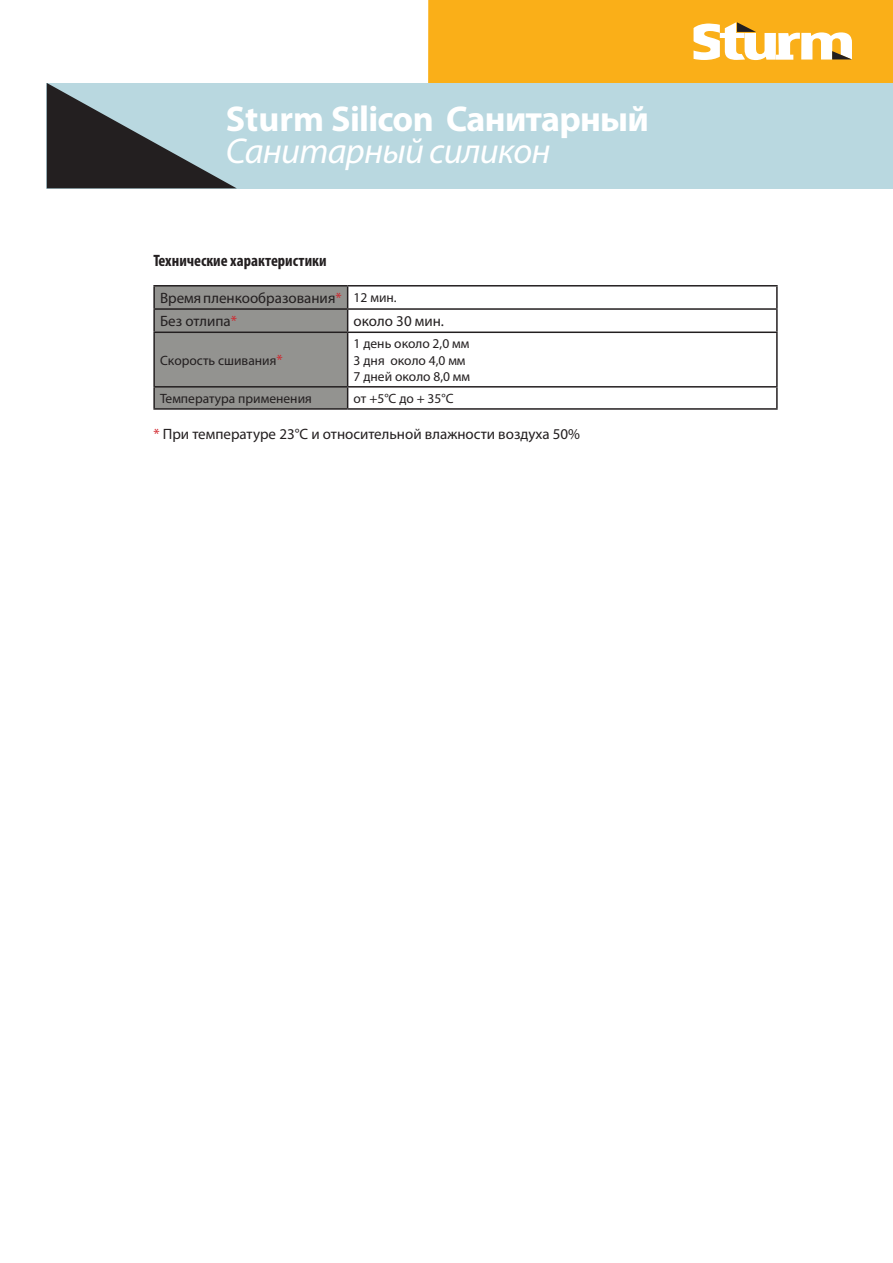
<style>
.page{position:relative;width:893px;height:1263px;background:#fff}
.page>*{position:absolute;margin:0;border:0;box-sizing:border-box;transform-origin:0 0}
.t1{font:700 36px "Myriad Pro";letter-spacing:-.02em;color:#fff}
.t2{font:italic 36px "Myriad Pro";letter-spacing:-.02em;color:#fff}
.t3{font:700 condensed 16.5px "Myriad Pro";color:#231f20}
.t4{font:15px "Myriad Pro";color:#231f20}
.t5{font:13.5px "Myriad Pro";color:#231f20}
.s1{color:#d1232a}
.s2{font-size:15px;color:#d1232a}
</style>
<div class="page">
<div style="left:428px;top:0;width:465px;height:164px;background:#faaf18"></div>
<div style="left:47px;top:83px;width:846px;height:105px;background:#b9d8e0"></div>
<svg style="left:47px;top:83px;width:189px;height:105px"></svg>
<svg style="left:693px;top:22px;width:159px;height:38px"></svg>
<hr style="left:153px;top:285px;width:195px;height:1px;background:#231f20">
<hr style="left:153px;top:286px;width:2px;height:22px;background:#231f20">
<hr style="left:348px;top:285px;width:430px;height:1px;background:#231f20">
<hr style="left:776px;top:286px;width:2px;height:22px;background:#231f20">
<hr style="left:153px;top:308px;width:195px;height:2px;background:#231f20">
<hr style="left:153px;top:310px;width:2px;height:21px;background:#231f20">
<hr style="left:348px;top:308px;width:430px;height:2px;background:#231f20">
<hr style="left:776px;top:310px;width:2px;height:21px;background:#231f20">
<hr style="left:153px;top:331px;width:195px;height:2px;background:#231f20">
<hr style="left:153px;top:333px;width:2px;height:53px;background:#231f20">
<hr style="left:348px;top:331px;width:430px;height:2px;background:#231f20">
<hr style="left:776px;top:333px;width:2px;height:53px;background:#231f20">
<hr style="left:153px;top:386px;width:195px;height:2px;background:#231f20">
<hr style="left:153px;top:388px;width:2px;height:20px;background:#231f20">
<hr style="left:348px;top:386px;width:430px;height:2px;background:#231f20">
<svg style="left:154px;top:286px;width:194px;height:122px;background:#8d8d8a"></svg>
<hr style="left:776px;top:388px;width:2px;height:20px;background:#231f20">
<hr style="left:153px;top:408px;width:195px;height:2px;background:#231f20">
<hr style="left:348px;top:408px;width:430px;height:2px;background:#231f20">
<p class="t1" style="left:226px;top:96px;width:425px">Sturm Silicon Санитарный</p>
<p class="t2" style="left:226px;top:129px;width:326px">Санитарный силикон</p>
<p class="t3" style="left:153px;top:250px;width:175px">Технические характеристики</p>
<p class="t4" style="left:160px;top:289px;width:183px">Время пленкообразования<span class="s1">*</span></p>
<p class="t5" style="left:354px;top:290px;width:44px">12 мин.</p>
<p class="t4" style="left:160px;top:312px;width:78px">Без отлипа<span class="s1">*</span></p>
<p class="t4" style="left:354px;top:312px;width:92px">около 30 мин.</p>
<p class="t5" style="left:160px;top:352px;width:124px">Скорость cшивания<span class="s2">*</span></p>
<p class="t5" style="left:354px;top:336px;width:117px">1 день около 2,0 мм</p>
<p class="t5" style="left:354px;top:352px;width:113px">3 дня около 4,0 мм</p>
<p class="t5" style="left:354px;top:368px;width:118px">7 дней около 8,0 мм</p>
<p class="t5" style="left:160px;top:390px;width:153px">Температура применения</p>
<p class="t5" style="left:354px;top:390px;width:101px">от +5°C до + 35°C</p>
<p class="t4" style="left:153px;top:425px;width:428px"><span class="s1">*</span> При температуре 23°С и относительной влажности воздуха 50%</p>
</div>
